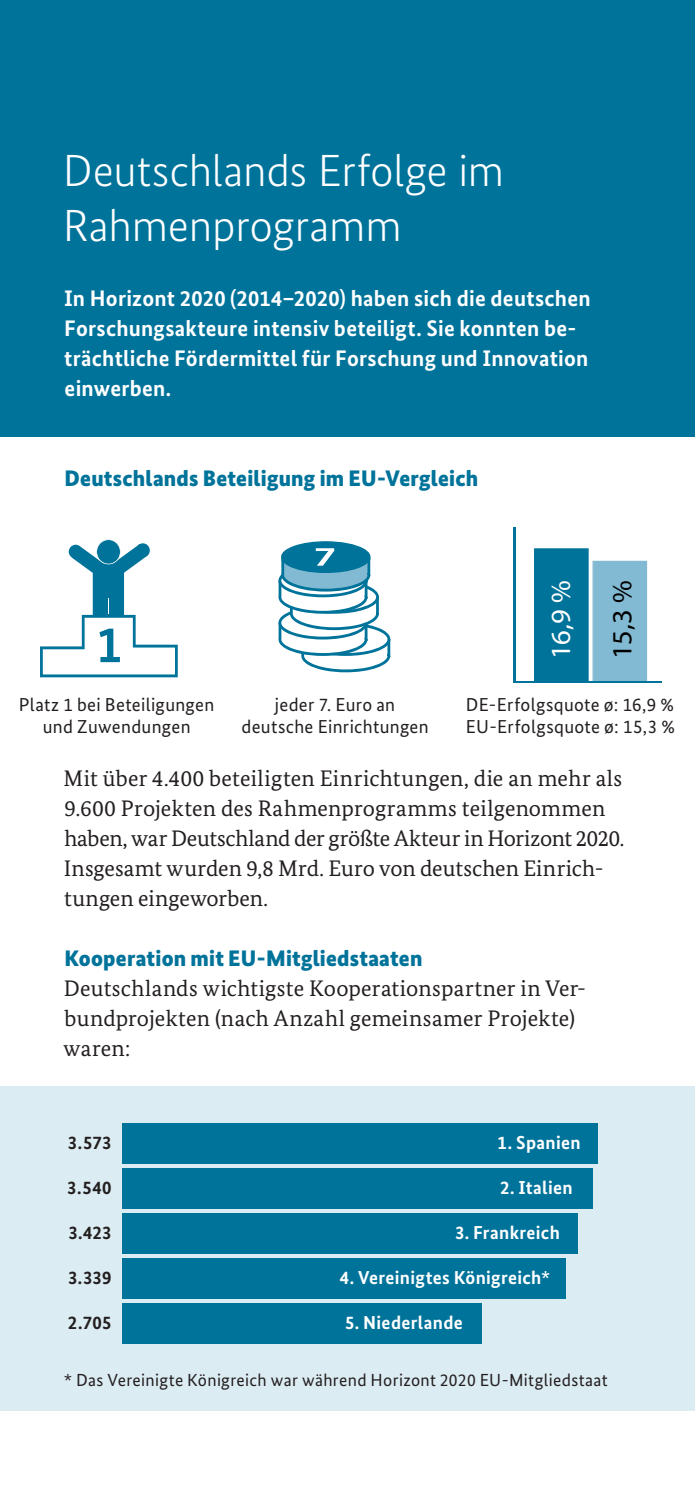
<style>
.page{position:relative;width:695px;height:1489px;background:#fff}
.page>*{position:absolute;margin:0;border:0;box-sizing:border-box;transform-origin:0 0}
.t1{font:700 51.5px "Bundes Sans";color:#00739a}
.t2{font:300 45px/55px "Bundes Sans";letter-spacing:-.005em;color:#fff}
.t3{font:27.75px "Myriad Pro";color:#fff}
.t4{font:27.75px "Myriad Pro";color:#000}
.t5{font:22.5px/30px "Bundes Serif";letter-spacing:.01em;color:#231f20}
.t6{font:700 22.5px/30px "Bundes Sans";letter-spacing:.01em;color:#fff}
.t7{font:900 22.5px "Bundes Sans";letter-spacing:.01em;color:#00739a}
.t8{font:18.75px/22px "Bundes Sans";letter-spacing:.015em;color:#231f20;text-align:center}
.t9{font:700 18.75px "Bundes Sans";letter-spacing:.015em;color:#fff}
.t10{font:700 18.75px "Bundes Sans";letter-spacing:.02em;color:#231f20}
.t11{font:17.5px "Bundes Sans";letter-spacing:.02em;color:#231f20}
</style>
<div class="page">
<div style="left:0;top:1086px;width:694px;height:324px;background:#dcecf3"></div>
<div style="left:122px;top:1123px;width:475px;height:40px;background:#00739a"></div>
<div style="left:122px;top:1168px;width:471px;height:40px;background:#00739a"></div>
<div style="left:122px;top:1213px;width:455px;height:40px;background:#00739a"></div>
<div style="left:122px;top:1257px;width:444px;height:41px;background:#00739a"></div>
<div style="left:122px;top:1302px;width:360px;height:41px;background:#00739a"></div>
<div style="left:0;top:0;width:694px;height:436px;background:#00739a"></div>
<hr style="left:514px;top:681px;width:148px;height:1px;background:#00739a">
<hr style="left:513px;top:527px;width:3px;height:155px;background:#00739a">
<svg style="left:534px;top:548px;width:113px;height:133px;background:#4d9dbb"></svg>
<svg style="left:40px;top:539px;width:138px;height:138px"></svg>
<svg style="left:278px;top:541px;width:112px;height:131px"></svg>
<h2 class="t2" style="left:63px;top:143px;width:442px">Deutschlands Erfolge im<br>Rahmenprogramm</h2>
<p class="t6" style="left:64px;top:283px;width:528px">In Horizont 2020 (2014–2020) haben sich die deutschen Forschungsakteure intensiv beteiligt. Sie konnten be&shy;trächtliche Fördermittel für Forschung und Innovation einwerben.</p>
<p class="t7" style="left:65px;top:465px;width:415px">Deutschlands Beteiligung im EU-Vergleich</p>
<h1 class="t1" style="left:97px;top:613px;width:27px">1</h1>
<p class="t3" style="left:543px;top:659px;width:80px;rotate:-90deg">16,9 %</p>
<p class="t4" style="left:605px;top:659px;width:80px;rotate:-90deg">15,3 %</p>
<p class="t8" style="left:19px;top:693px;width:197px">Platz 1 bei Beteiligungen und Zuwendungen</p>
<p class="t8" style="left:241px;top:693px;width:189px">jeder 7. Euro an deutsche Einrichtungen</p>
<p class="t8" style="left:466px;top:693px;width:210px;text-align:left">DE-Erfolgsquote ø: 16,9 %<br>EU-Erfolgsquote ø: 15,3 %</p>
<p class="t5" style="left:63px;top:763px;width:562px">Mit über 4.400 beteiligten Einrichtungen, die an mehr als 9.600 Projekten des Rahmenprogramms teilgenommen haben, war Deutschland der größte Akteur in Horizont 2020.<br>Insgesamt wurden 9,8 Mrd. Euro von deutschen Einrich&shy;tungen eingeworben.</p>
<p class="t7" style="left:65px;top:945px;width:359px">Kooperation mit EU-Mitgliedstaaten</p>
<p class="t5" style="left:64px;top:973px;width:524px">Deutschlands wichtigste Kooperationspartner in Ver&shy;bundprojekten (nach Anzahl gemeinsamer Projekte) waren:</p>
<p class="t10" style="left:68px;top:1130px;width:45px">3.573</p>
<p class="t10" style="left:67px;top:1175px;width:46px">3.540</p>
<p class="t10" style="left:68px;top:1220px;width:45px">3.423</p>
<p class="t10" style="left:68px;top:1265px;width:45px">3.339</p>
<p class="t10" style="left:68px;top:1310px;width:45px">2.705</p>
<p class="t9" style="left:497px;top:1130px;width:85px">1. Spanien</p>
<p class="t9" style="left:500px;top:1175px;width:74px">2. Italien</p>
<p class="t9" style="left:455px;top:1220px;width:106px">3. Frankreich</p>
<p class="t9" style="left:340px;top:1265px;width:212px">4. Vereinigtes Königreich*</p>
<p class="t9" style="left:345px;top:1310px;width:119px">5. Niederlande</p>
<p class="t11" style="left:64px;top:1369px;width:545px">* Das Vereinigte Königreich war während Horizont 2020 EU-Mitgliedstaat</p>
</div>
